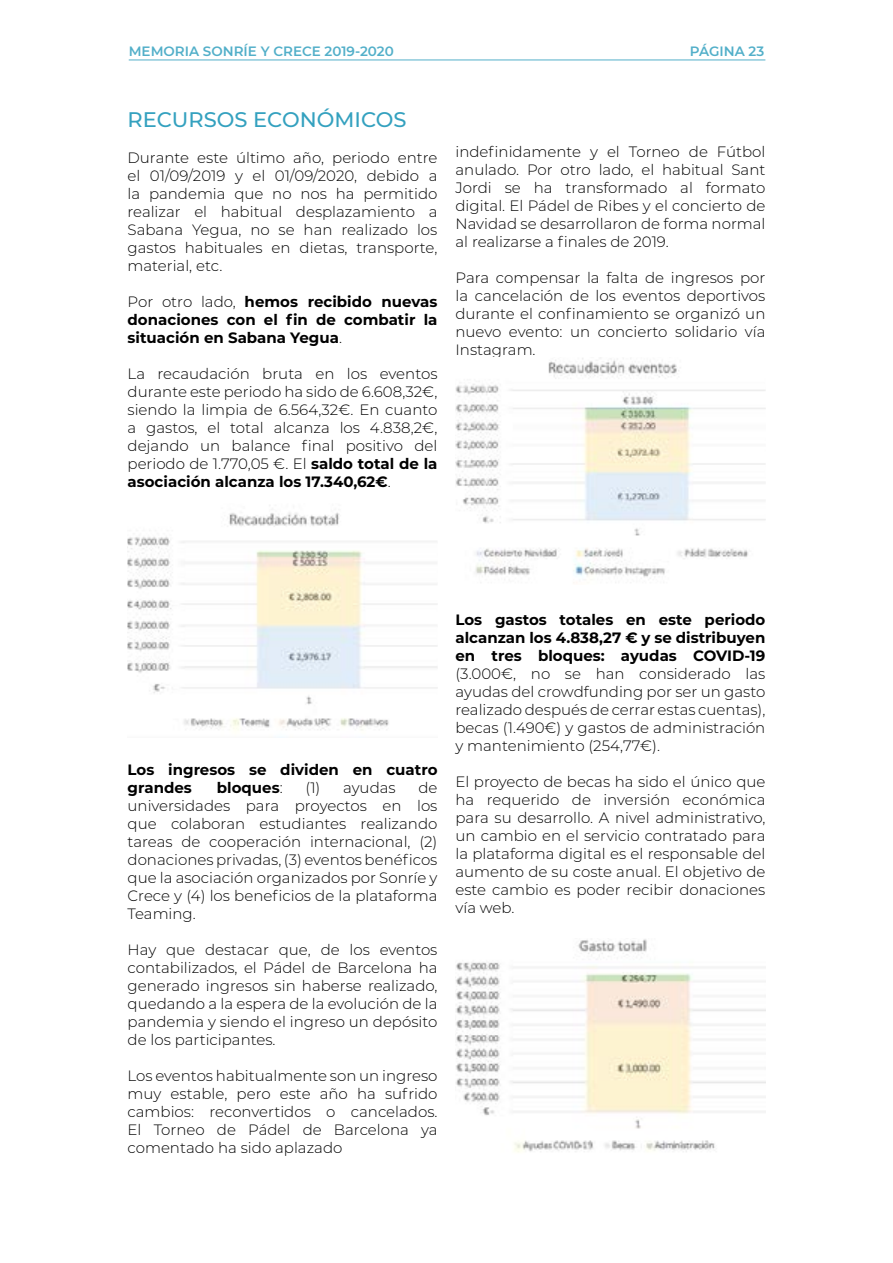
<style>
.page{position:relative;width:893px;height:1263px;background:#fff}
.page>*{position:absolute;margin:0;border:0;box-sizing:border-box;transform-origin:0 0}
.t1{font:500 21px "Montserrat";color:#34a1bf}
.t2{font:300 15px/18px "Montserrat";color:#000;text-align:justify}
.t3{font:700 15px/18px "Montserrat";color:#000;text-align:justify}
.t4{font:600 13.5px "Montserrat";color:#52afc9}
.s1{font-weight:300}
.s2{font-weight:700}
</style>
<div class="page">
<hr style="left:129px;top:60px;width:636px;height:1px;background:#34a1bf">
<img style="left:128px;top:512px;width:309px;height:219px">
<img style="left:455px;top:357px;width:310px;height:220px">
<img style="left:455px;top:939px;width:310px;height:213px">
<p class="t4" style="left:129px;top:41px;width:267px">MEMORIA SONRÍE Y CRECE 2019-2020</p>
<p class="t4" style="left:690px;top:41px;width:76px">PÁGINA 23</p>
<h1 class="t1" style="left:128px;top:105px;width:280px">RECURSOS ECONÓMICOS</h1>
<p class="t2" style="left:128px;top:148px;width:311px">Durante este último año, periodo entre el 01/09/2019 y el 01/09/2020, debido a la pandemia que no nos ha permitido realizar el habitual desplazamiento a Sabana Yegua, no se han realizado los gastos habituales en dietas, transporte, material, etc.</p>
<p class="t3" style="left:128px;top:291px;width:311px"><span class="s1">Por otro lado,</span> hemos recibido nuevas donaciones con el fin de combatir la situación en Sabana Yegua<span class="s1">.</span></p>
<p class="t2" style="left:128px;top:364px;width:311px">La recaudación bruta en los eventos durante este periodo ha sido de 6.608,32€, siendo la limpia de 6.564,32€. En cuanto a gastos, el total alcanza los 4.838,2€, dejando un balance final positivo del periodo de 1.770,05 €. El <span class="s2">saldo total de la asociación alcanza los 17.340,62€</span>.</p>
<p class="t2" style="left:455px;top:142px;width:311px">indefinidamente y el Torneo de Fútbol anulado. Por otro lado, el habitual Sant Jordi se ha transformado al formato digital. El Pádel de Ribes y el concierto de Navidad se desarrollaron de forma normal al realizarse a finales de 2019.</p>
<p class="t2" style="left:455px;top:268px;width:311px">Para compensar la falta de ingresos por la cancelación de los eventos deportivos durante el confinamiento se organizó un nuevo evento: un concierto solidario vía Instagram.</p>
<p class="t3" style="left:128px;top:759px;width:311px">Los ingresos se dividen en cuatro grandes</p>
<p class="t2" style="left:128px;top:778px;width:311px;text-indent:291px">de universidades para proyectos en los que colaboran estudiantes realizando tareas de cooperación internacional, (2) donaciones privadas, (3) eventos benéficos que la asociación organizados por Sonríe y Crece y (4) los beneficios de la plataforma Teaming.</p>
<p class="t2" style="left:128px;top:940px;width:311px">Hay que destacar que, de los eventos contabilizados, el Pádel de Barcelona ha generado ingresos sin haberse realizado, quedando a la espera de la evolución de la pandemia y siendo el ingreso un depósito de los participantes.</p>
<p class="t2" style="left:128px;top:1066px;width:311px">Los eventos habitualmente son un ingreso muy estable, pero este año ha sufrido cambios: reconvertidos o cancelados.<br>El Torneo de Pádel de Barcelona ya comentado ha sido aplazado</p>
<p class="t3" style="left:217px;top:777px;width:67px">bloques<span class="s1">:</span></p>
<p class="t2" style="left:305px;top:778px;width:92px">(1) ayudas</p>
<p class="t3" style="left:455px;top:610px;width:311px">Los gastos totales en este periodo alcanzan los 4.838,27 € y se distribuyen en tres bloques: ayudas COVID-19</p>
<p class="t2" style="left:455px;top:664px;width:311px">(3.000€, no se han considerado las ayudas del crowdfunding por ser un gasto realizado después de cerrar estas cuentas), becas (1.490€) y gastos de administración y mantenimiento (254,77€).</p>
<p class="t2" style="left:455px;top:772px;width:311px">El proyecto de becas ha sido el único que ha requerido de inversión económica para su desarrollo. A nivel administrativo, un cambio en el servicio contratado para la plataforma digital es el responsable del aumento de su coste anual. El objetivo de este cambio es poder recibir donaciones vía web.</p>
</div>
